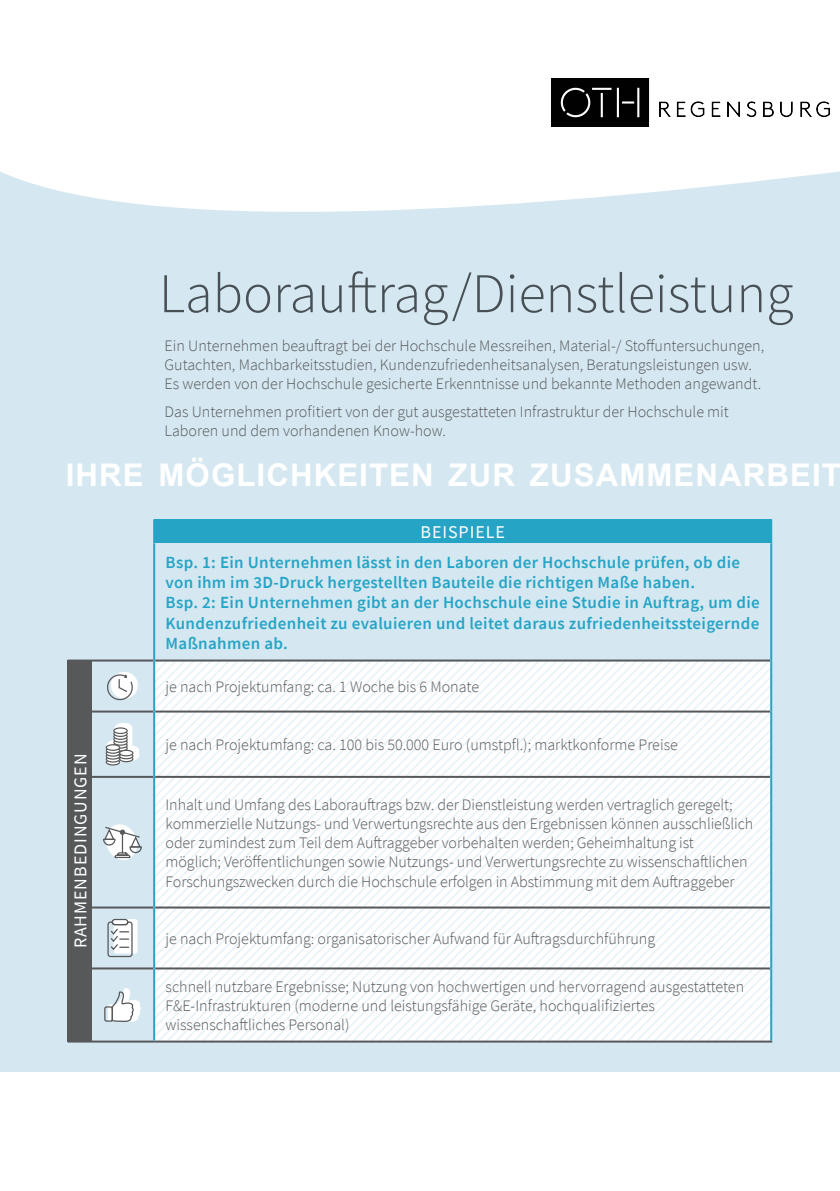
<style>
.page{position:relative;width:840px;height:1191px;background:#fff}
.page>*{position:absolute;margin:0;border:0;box-sizing:border-box;transform-origin:0 0}
.t1{font:300 56px "Source Sans Pro";color:#57585a}
.t2{font:700 31.2px "Arial";letter-spacing:.035em;color:#fff}
.t3{font:18px "Source Sans Pro";letter-spacing:.05em;color:#fff}
.t4{font:600 17px/20.4px "Source Sans Pro";letter-spacing:.02em;color:#26a4c6}
.t5{font:300 16px/19.2px "Source Sans Pro";color:#57585a}
</style>
<div class="page">
<div style="left:0;top:0;width:839px;height:1071px;background:#d5e8f1"></div>
<svg style="left:0;top:0;width:839px;height:212px;background:#fcfdfe"></svg>
<svg style="left:155px;top:661px;width:614px;height:379px;background:#f7fafb"></svg>
<div style="left:154px;top:519px;width:616px;height:24px;background:#26a4c6"></div>
<div style="left:68px;top:660px;width:24px;height:381px;background:#57585a"></div>
<hr style="left:155px;top:659px;width:614px;height:2px;background:#57585a">
<hr style="left:155px;top:710px;width:614px;height:2px;background:#57585a">
<hr style="left:155px;top:776px;width:614px;height:2px;background:#57585a">
<hr style="left:155px;top:906px;width:614px;height:2px;background:#57585a">
<hr style="left:155px;top:967px;width:614px;height:2px;background:#57585a">
<hr style="left:154px;top:1040px;width:617px;height:2px;background:#57585a">
<hr style="left:92px;top:659px;width:61px;height:2px;background:#57585a">
<hr style="left:92px;top:710px;width:61px;height:2px;background:#57585a">
<hr style="left:92px;top:776px;width:61px;height:2px;background:#57585a">
<hr style="left:92px;top:906px;width:61px;height:2px;background:#57585a">
<hr style="left:92px;top:967px;width:61px;height:2px;background:#57585a">
<hr style="left:92px;top:1040px;width:62px;height:2px;background:#57585a">
<hr style="left:68px;top:659px;width:24px;height:2px;background:#57585a">
<hr style="left:68px;top:1040px;width:24px;height:2px;background:#57585a">
<hr style="left:153px;top:519px;width:2px;height:24px;background:#26a4c6">
<hr style="left:769px;top:519px;width:2px;height:24px;background:#26a4c6">
<hr style="left:153px;top:543px;width:2px;height:117px;background:#26a4c6">
<hr style="left:769px;top:543px;width:2px;height:117px;background:#26a4c6">
<hr style="left:153px;top:660px;width:2px;height:51px;background:#26a4c6">
<hr style="left:769px;top:660px;width:2px;height:51px;background:#26a4c6">
<hr style="left:153px;top:711px;width:2px;height:66px;background:#26a4c6">
<hr style="left:153px;top:777px;width:2px;height:130px;background:#26a4c6">
<hr style="left:153px;top:907px;width:2px;height:61px;background:#26a4c6">
<hr style="left:769px;top:711px;width:2px;height:66px;background:#26a4c6">
<hr style="left:769px;top:777px;width:2px;height:130px;background:#26a4c6">
<hr style="left:769px;top:907px;width:2px;height:61px;background:#26a4c6">
<hr style="left:153px;top:968px;width:2px;height:72px;background:#26a4c6">
<hr style="left:769px;top:968px;width:2px;height:72px;background:#26a4c6">
<svg style="left:107px;top:672px;width:31px;height:29px"></svg>
<svg style="left:106px;top:723px;width:33px;height:42px"></svg>
<svg style="left:103px;top:824px;width:39px;height:36px"></svg>
<div style="left:113px;top:919px;width:24px;height:34px;background:#fff;border-radius:3px"></div>
<svg style="left:107px;top:918px;width:26px;height:39px"></svg>
<svg style="left:104px;top:988px;width:37px;height:34px"></svg>
<img style="left:551px;top:78px;width:287px;height:49px">
<h1 class="t1" style="left:159px;top:259px;width:635px">Laborauftrag/Dienstleistung</h1>
<p class="t5" style="left:164px;top:336px;width:601px">Ein Unternehmen beauftragt bei der Hochschule Messreihen, Material-/ Stoffuntersuchungen,<br>Gutachten, Machbarkeitsstudien, Kundenzufriedenheitsanalysen, Beratungsleistungen usw.<br>Es werden von der Hochschule gesicherte Erkenntnisse und bekannte Methoden angewandt.</p>
<p class="t5" style="left:164px;top:402px;width:565px">Das Unternehmen profitiert von der gut ausgestatteten Infrastruktur der Hochschule mit<br>Laboren und dem vorhandenen Know-how.</p>
<h2 class="t2" style="left:66px;top:453px;width:776px">IHRE MÖGLICHKEITEN ZUR ZUSAMMENARBEIT</h2>
<p class="t3" style="left:420px;top:521px;width:86px">BEISPIELE</p>
<p class="t4" style="left:165px;top:551px;width:595px">Bsp. 1: Ein Unternehmen lässt in den Laboren der Hochschule prüfen, ob die von ihm im 3D-Druck hergestellten Bauteile die richtigen Maße haben.<br>Bsp. 2: Ein Unternehmen gibt an der Hochschule eine Studie in Auftrag, um die Kundenzufriedenheit zu evaluieren und leitet daraus zufriedenheitssteigernde Maßnahmen ab.</p>
<p class="t3" style="left:69px;top:948px;width:196px;rotate:-90deg">RAHMENBEDINGUNGEN</p>
<p class="t5" style="left:165px;top:677px;width:315px">je nach Projektumfang: ca. 1 Woche bis 6 Monate</p>
<p class="t5" style="left:165px;top:735px;width:513px">je nach Projektumfang: ca. 100 bis 50.000 Euro (umstpfl.); marktkonforme Preise</p>
<p class="t5" style="left:165px;top:795px;width:589px">Inhalt und Umfang des Laborauftrags bzw. der Dienstleistung werden vertraglich geregelt; kommerzielle Nutzungs- und Verwertungsrechte aus den Ergebnissen können ausschließlich oder zumindest zum Teil dem Auftraggeber vorbehalten werden; Geheimhaltung ist<br>möglich; Veröffentlichungen sowie Nutzungs- und Verwertungsrechte zu wissenschaftlichen Forschungszwecken durch die Hochschule erfolgen in Abstimmung mit dem Auftraggeber</p>
<p class="t5" style="left:165px;top:929px;width:491px">je nach Projektumfang: organisatorischer Aufwand für Auftragsdurchführung</p>
<p class="t5" style="left:165px;top:977px;width:580px">schnell nutzbare Ergebnisse; Nutzung von hochwertigen und hervorragend ausgestatteten<br>F&amp;E-Infrastrukturen (moderne und leistungsfähige Geräte, hochqualifiziertes wissenschaftliches Personal)</p>
</div>
